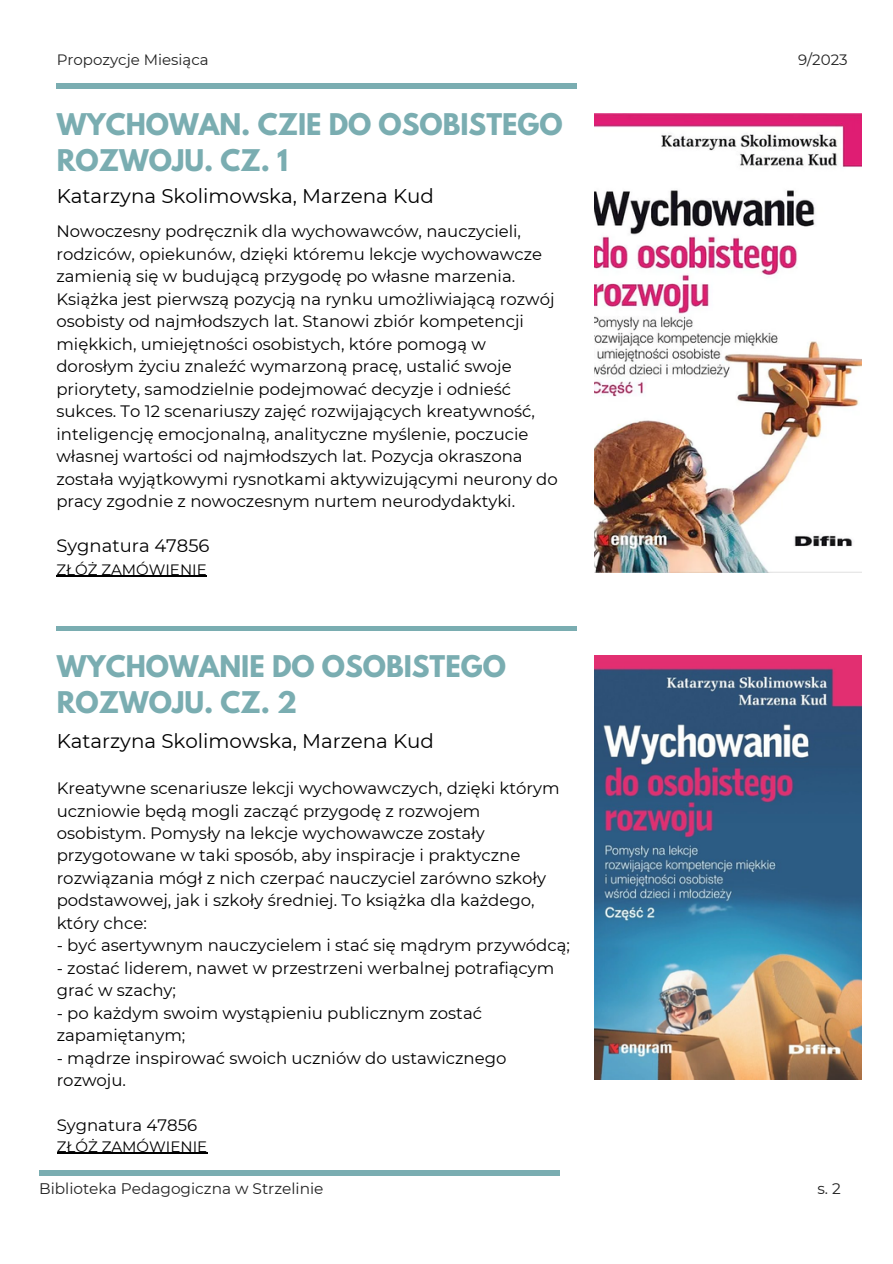
<style>
.page{position:relative;width:893px;height:1264px;background:#fff}
.page>*{position:absolute;margin:0;border:0;box-sizing:border-box;transform-origin:0 0}
.t1{font:700 26.4px/36px "League Spartan";color:#7aadb1}
.t2{font:19.8px "Montserrat";color:#000}
.t3{font:18px "Montserrat";color:#000}
.t4{font:16.5px/22.5px "Montserrat";color:#000}
.t5{font:15.3px "Montserrat";color:#222}
.t6{font:15px "Montserrat";color:#000}
.t7{font:15px "Montserrat";color:#222}
</style>
<div class="page">
<img style="left:594px;top:656px;width:267px;height:423px">
<img style="left:594px;top:114px;width:267px;height:458px">
<div style="left:56px;top:626px;width:521px;height:5px;background:#7aadb1"></div>
<div style="left:39px;top:1170px;width:520px;height:5px;background:#7aadb1"></div>
<div style="left:57px;top:84px;width:520px;height:5px;background:#7aadb1"></div>
<hr style="left:57px;top:1152px;width:150px;height:1px;background:#000">
<hr style="left:56px;top:576px;width:151px;height:1px;background:#000">
<p class="t7" style="left:57px;top:50px;width:153px">Propozycje Miesiąca</p>
<p class="t7" style="left:798px;top:50px;width:51px">9/2023</p>
<p class="t1" style="left:57px;top:110px;width:507px">WYCHOWAN. CZIE DO OSOBISTEGO<br>ROZWOJU. CZ. 1</p>
<p class="t2" style="left:57px;top:183px;width:379px">Katarzyna Skolimowska, Marzena Kud</p>
<p class="t4" style="left:56px;top:220px;width:487px">Nowoczesny podręcznik dla wychowawców, nauczycieli, rodziców, opiekunów, dzięki któremu lekcje wychowawcze zamienią się w budującą przygodę po własne marzenia.</p>
<p class="t4" style="left:56px;top:287px;width:503px">Książka jest pierwszą pozycją na rynku umożliwiającą rozwój osobisty od najmłodszych lat. Stanowi zbiór kompetencji miękkich, umiejętności osobistych, które pomogą w dorosłym życiu znaleźć wymarzoną pracę, ustalić swoje priorytety, samodzielnie podejmować decyzje i odnieść sukces. To 12 scenariuszy zajęć rozwijających kreatywność, inteligencję emocjonalną, analityczne myślenie, poczucie własnej wartości od najmłodszych lat. Pozycja okraszona została wyjątkowymi rysnotkami aktywizującymi neurony do pracy zgodnie z nowoczesnym nurtem neurodydaktyki.</p>
<p class="t3" style="left:56px;top:535px;width:154px">Sygnatura 47856</p>
<p class="t6" style="left:56px;top:560px;width:152px">ZŁÓŻ ZAMÓWIENIE</p>
<p class="t1" style="left:57px;top:651px;width:450px">WYCHOWANIE DO OSOBISTEGO<br>ROZWOJU. CZ. 2</p>
<p class="t2" style="left:57px;top:729px;width:379px">Katarzyna Skolimowska, Marzena Kud</p>
<p class="t4" style="left:57px;top:776px;width:504px">Kreatywne scenariusze lekcji wychowawczych, dzięki którym uczniowie będą mogli zacząć przygodę z rozwojem osobistym. Pomysły na lekcje wychowawcze zostały przygotowane w taki sposób, aby inspiracje i praktyczne rozwiązania mógł z nich czerpać nauczyciel zarówno szkoły podstawowej, jak i szkoły średniej. To książka dla każdego, który chce:</p>
<p class="t4" style="left:57px;top:934px;width:514px">- być asertywnym nauczycielem i stać się mądrym przywódcą;</p>
<p class="t4" style="left:57px;top:956px;width:499px">- zostać liderem, nawet w przestrzeni werbalnej potrafiącym grać w szachy;</p>
<p class="t4" style="left:57px;top:1001px;width:427px">- po każdym swoim wystąpieniu publicznym zostać zapamiętanym;</p>
<p class="t4" style="left:57px;top:1046px;width:451px">- mądrze inspirować swoich uczniów do ustawicznego rozwoju.</p>
<p class="t4" style="left:57px;top:1114px;width:142px">Sygnatura 47856</p>
<p class="t6" style="left:57px;top:1137px;width:152px">ZŁÓŻ ZAMÓWIENIE</p>
<p class="t5" style="left:39px;top:1179px;width:286px">Biblioteka Pedagogiczna w Strzelinie</p>
<p class="t5" style="left:817px;top:1179px;width:25px">s. 2</p>
</div>
